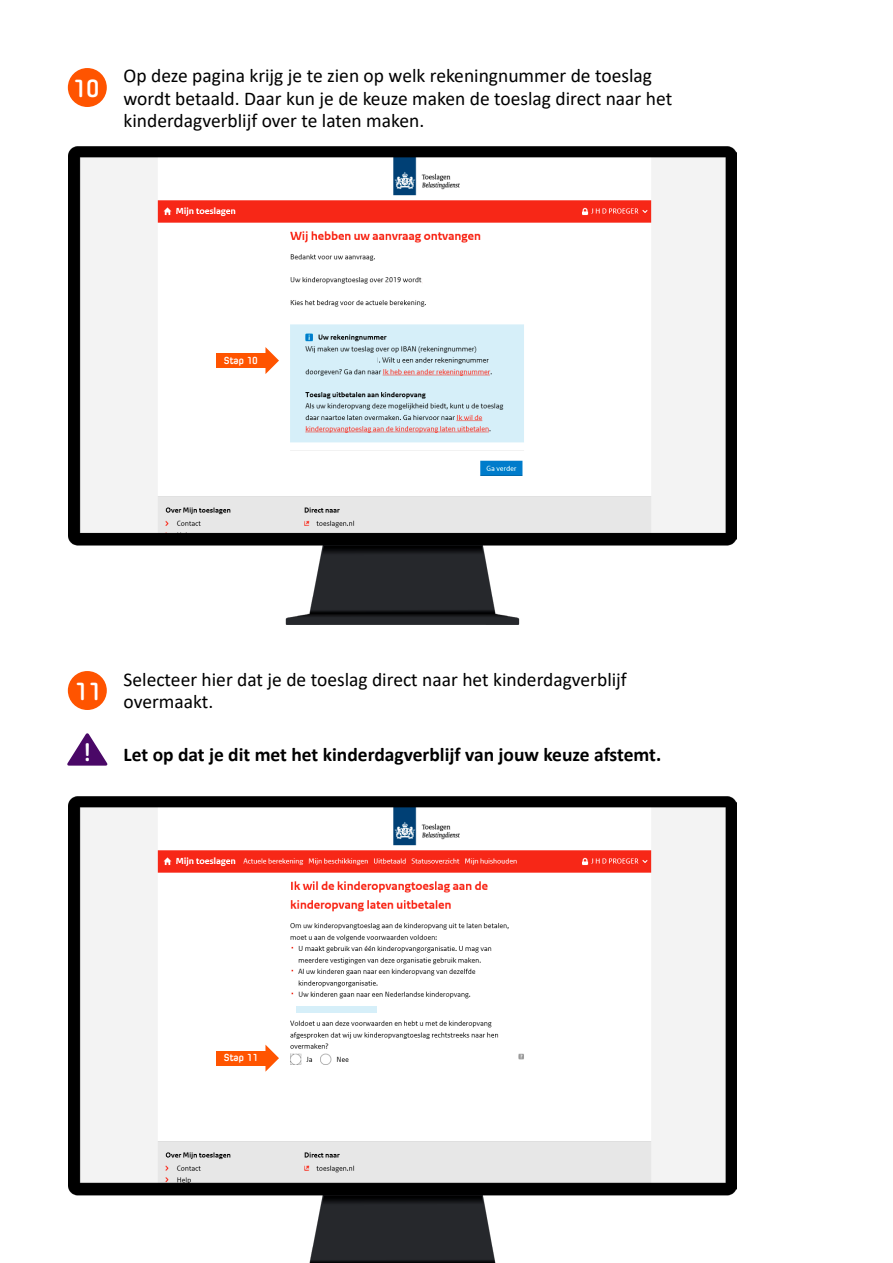
<style>
.page{position:relative;width:893px;height:1263px;background:#fff}
.page>*{position:absolute;margin:0;border:0;box-sizing:border-box;transform-origin:0 0}
.t1{font:700 25.95px "Spoon";color:#fff}
.t2{font:700 25.5px "Spoon";color:#fff}
.t3{font:19.5px/22.5px "Calibri";color:#000}
.t4{font:700 19.5px "Calibri";color:#000}
.t5{font:700 10.5px "Spoon";letter-spacing:-.03em;color:#fff}
</style>
<div class="page">
<div style="left:68px;top:68px;width:39px;height:39px;background:#ff5400;border-radius:50%"></div>
<img style="left:68px;top:147px;width:669px;height:478px">
<div style="left:216px;top:353px;width:50px;height:15px;background:#ff5400"></div>
<svg style="left:265px;top:347px;width:14px;height:27px"></svg>
<div style="left:297px;top:356px;width:80px;height:6px;background:#d6eff9"></div>
<div style="left:423px;top:273px;width:39px;height:16px;background:#fff"></div>
<div style="left:68px;top:671px;width:39px;height:39px;background:#ff5400;border-radius:50%"></div>
<svg style="left:67px;top:733px;width:41px;height:33px"></svg>
<img style="left:68px;top:797px;width:669px;height:466px">
<div style="left:216px;top:1051px;width:50px;height:15px;background:#ff5400"></div>
<svg style="left:265px;top:1045px;width:14px;height:27px"></svg>
<div style="left:297px;top:1006px;width:80px;height:6px;background:#d6eff9"></div>
<p class="t2" style="left:72px;top:73px;width:29px">10</p>
<p class="t3" style="left:124px;top:64px;width:550px">Op deze pagina krijg je te zien op welk rekeningnummer de toeslag wordt betaald. Daar kun je de keuze maken de toeslag direct naar het kinderdagverblijf over te laten maken.</p>
<p class="t5" style="left:224px;top:354px;width:35px">Stap 10</p>
<p class="t2" style="left:73px;top:676px;width:29px">11</p>
<p class="t1" style="left:84px;top:737px;width:9px">!</p>
<p class="t3" style="left:124px;top:667px;width:505px">Selecteer hier dat je de toeslag direct naar het kinderdagverblijf overmaakt.</p>
<h3 class="t4" style="left:124px;top:740px;width:539px">Let op dat je dit met het kinderdagverblijf van jouw keuze afstemt.</h3>
<p class="t5" style="left:224px;top:1052px;width:35px">Stap 11</p>
</div>
